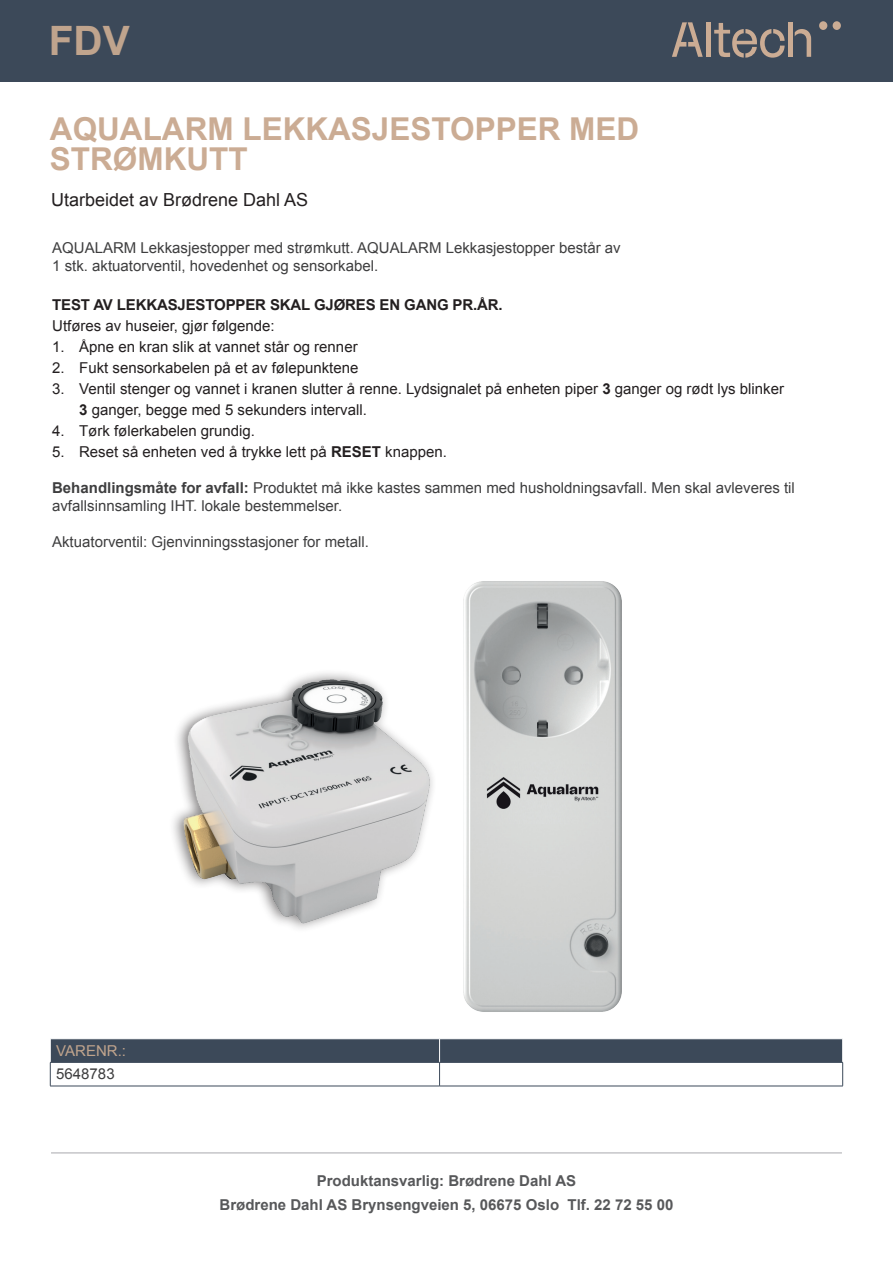
<style>
.page{position:relative;width:893px;height:1263px;background:#fff}
.page>*{position:absolute;margin:0;border:0;box-sizing:border-box;transform-origin:0 0}
.t1{font:700 40.5px "Arial";color:#c0a48d}
.t2{font:700 31.5px/30px "Arial";color:#cbac94}
.t3{font:18px "Arial";color:#231f20}
.t4{font:15px/21px "Arial";color:#231f20}
.t5{font:15px/18px "Arial";color:#3e3e3f}
.t6{font:700 15px/24px "Arial";color:#57585a;text-align:center}
.t7{font:700 15px "Arial";letter-spacing:-.01em;color:#231f20}
.t8{font:15px "Arial";color:#c0a48d}
.s1{font-weight:700}
</style>
<div class="page">
<hr style="left:51px;top:1152px;width:791px;height:1px;background:#a8a9ad">
<img style="left:463px;top:581px;width:159px;height:431px">
<img style="left:173px;top:673px;width:260px;height:256px">
<svg style="left:50px;top:1039px;width:793px;height:47px"></svg>
<hr style="left:50px;top:1086px;width:390px;height:1px;background:#3c4959">
<hr style="left:440px;top:1086px;width:403px;height:1px;background:#3c4959">
<div style="left:0;top:0;width:893px;height:81px;background:#3c4959"></div>
<div style="left:819px;top:21px;width:8px;height:9px;background:#cbac94;border-radius:50%"></div>
<div style="left:833px;top:21px;width:8px;height:9px;background:#cbac94;border-radius:50%"></div>
<div style="left:706px;top:22px;width:5px;height:35px;background:#cbac94"></div>
<svg style="left:672px;top:22px;width:31px;height:35px"></svg>
<div style="left:788px;top:22px;width:5px;height:35px;background:#cbac94"></div>
<svg style="left:714px;top:23px;width:71px;height:35px"></svg>
<svg style="left:795px;top:29px;width:16px;height:28px"></svg>
<h1 class="t1" style="left:49px;top:15px;width:83px">FDV</h1>
<h2 class="t2" style="left:50px;top:115px;width:591px">AQUALARM LEKKASJESTOPPER MED<br>STRØMKUTT</h2>
<p class="t3" style="left:51px;top:188px;width:259px">Utarbeidet av Brødrene Dahl AS</p>
<p class="t5" style="left:52px;top:239px;width:570px">AQUALARM Lekkasjestopper med strømkutt. AQUALARM Lekkasjestopper består av<br>1 stk. aktuatorventil, hovedenhet og sensorkabel.</p>
<p class="t7" style="left:52px;top:295px;width:452px">TEST AV LEKKASJESTOPPER SKAL GJØRES EN GANG PR.ÅR.</p>
<p class="t4" style="left:52px;top:316px;width:224px">Utføres av huseier, gjør følgende:</p>
<p class="t4" style="left:52px;top:337px;width:307px">1. Åpne en kran slik at vannet står og renner</p>
<p class="t4" style="left:52px;top:358px;width:308px">2. Fukt sensorkabelen på et av følepunktene</p>
<p class="t4" style="left:79px;top:379px;width:706px;text-indent:-27px">3. Ventil stenger og vannet i kranen slutter å renne. Lydsignalet på enheten piper <span class="s1">3</span> ganger og rødt lys blinker<br><span class="s1">3</span> ganger, begge med 5 sekunders intervall.</p>
<p class="t4" style="left:52px;top:421px;width:204px">4. Tørk følerkabelen grundig.</p>
<p class="t4" style="left:52px;top:442px;width:396px">5. Reset så enheten ved å trykke lett på <span class="s1">RESET</span> knappen.</p>
<p class="t5" style="left:52px;top:479px;width:744px"><span class="s1">Behandlingsmåte for avfall:</span> Produktet må ikke kastes sammen med husholdningsavfall. Men skal avleveres til avfallsinnsamling IHT. lokale bestemmelser.</p>
<p class="t5" style="left:52px;top:533px;width:318px">Aktuatorventil: Gjenvinningsstasjoner for metall.</p>
<p class="t8" style="left:56px;top:1040px;width:71px">VARENR.:</p>
<p class="t5" style="left:56px;top:1065px;width:60px">5648783</p>
<p class="t6" style="left:220px;top:1169px;width:455px">Produktansvarlig: Brødrene Dahl AS<br>Brødrene Dahl AS Brynsengveien 5, 06675 Oslo Tlf. 22 72 55 00</p>
</div>
